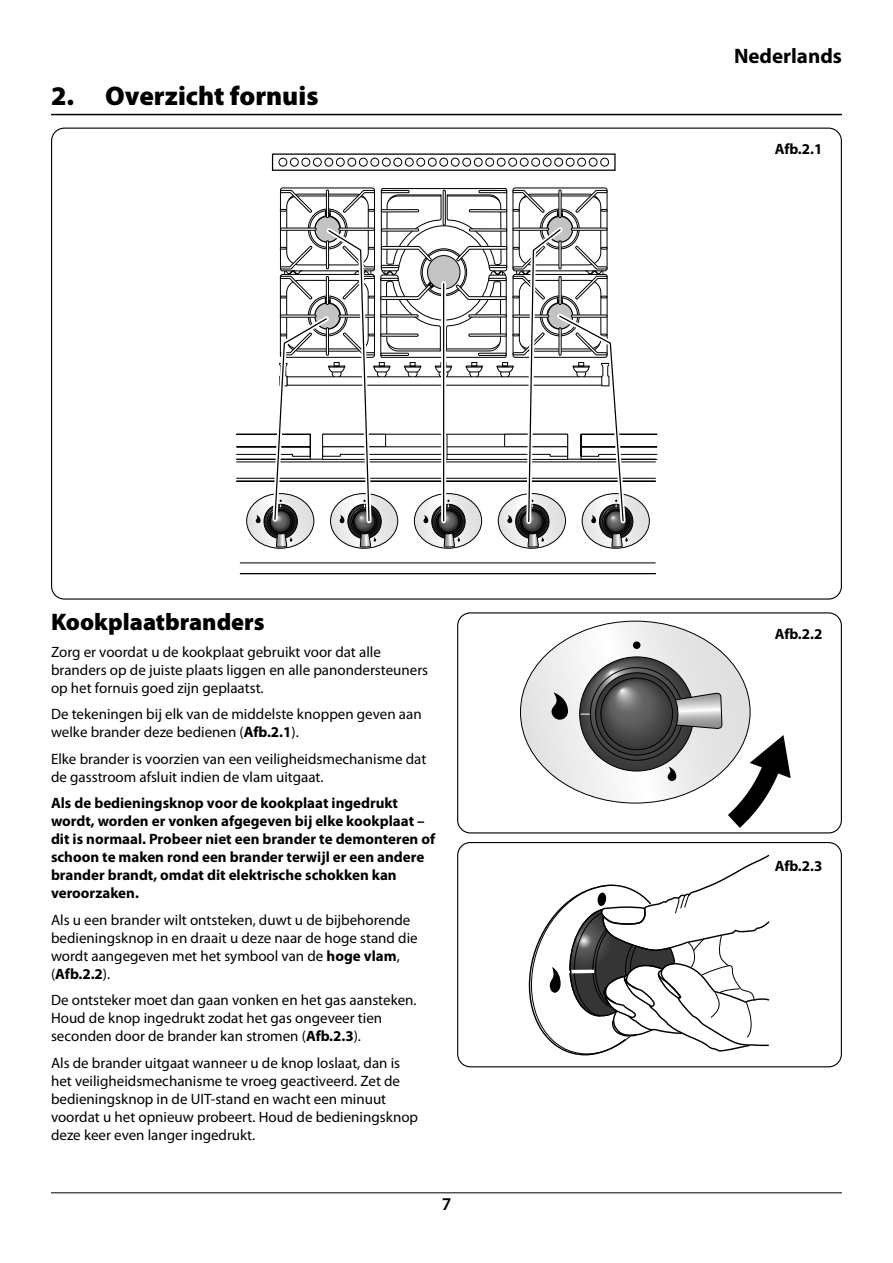
<style>
.page{position:relative;width:893px;height:1263px;background:#fff}
.page>*{position:absolute;margin:0;border:0;box-sizing:border-box;transform-origin:0 0}
.Heading_1{font:900 27px "Myriad Pro";color:#000}
.Heading_2{font:900 24px "Myriad Pro";color:#000}
.t1{font:700 21px "Myriad Pro";color:#000}
.t2{font:600 18px "Myriad Pro";color:#000}
.Body{font:15px/18px "Myriad Pro";color:#000}
.Body-2{font:700 15px/18px "Myriad Pro";color:#000}
.s1{font-weight:700}
</style>
<div class="page">
<hr style="left:51px;top:1192px;width:791px;height:1px;background:#000">
<hr style="left:51px;top:114px;width:791px;height:1px;background:#000">
<svg style="left:528px;top:854px;width:242px;height:202px"></svg>
<div style="left:457px;top:842px;width:385px;height:225px;border:1px solid #000;border-radius:13px"></div>
<svg style="left:520px;top:621px;width:271px;height:207px"></svg>
<div style="left:457px;top:612px;width:385px;height:221px;border:1px solid #000;border-radius:13px"></div>
<svg style="left:236px;top:153px;width:422px;height:422px"></svg>
<div style="left:770px;top:621px;width:63px;height:25px;background:#fff"></div>
<p class="Heading_1" style="left:51px;top:81px;width:269px">2. Overzicht fornuis</p>
<p class="Heading_2" style="left:51px;top:609px;width:215px">Kookplaatbranders</p>
<p class="Body" style="left:51px;top:643px;width:379px">Zorg er voordat u de kookplaat gebruikt voor dat alle branders op de juiste plaats liggen en alle panondersteuners op het fornuis goed zijn geplaatst.</p>
<p class="Body" style="left:51px;top:705px;width:372px">De tekeningen bij elk van de middelste knoppen geven aan welke brander deze bedienen (<span class="s1">Afb.2.1</span>).</p>
<p class="Body" style="left:51px;top:750px;width:377px">Elke brander is voorzien van een veiligheidsmechanisme dat de gasstroom afsluit indien de vlam uitgaat.</p>
<p class="Body-2" style="left:51px;top:794px;width:386px">Als de bedieningsknop voor de kookplaat ingedrukt wordt, worden er vonken afgegeven bij elke kookplaat – dit is normaal. Probeer niet een brander te demonteren of schoon te maken rond een brander terwijl er een andere brander brandt, omdat dit elektrische schokken kan veroorzaken.</p>
<p class="Body" style="left:51px;top:911px;width:368px">Als u een brander wilt ontsteken, duwt u de bijbehorende bedieningsknop in en draait u deze naar de hoge stand die wordt aangegeven met het symbool van de <span class="s1">hoge vlam</span>, (<span class="s1">Afb.2.2</span>).</p>
<p class="Body" style="left:51px;top:991px;width:367px">De ontsteker moet dan gaan vonken en het gas aansteken.<br>Houd de knop ingedrukt zodat het gas ongeveer tien seconden door de brander kan stromen (<span class="s1">Afb.2.3</span>).</p>
<p class="Body" style="left:51px;top:1054px;width:369px">Als de brander uitgaat wanneer u de knop loslaat, dan is het veiligheidsmechanisme te vroeg geactiveerd. Zet de bedieningsknop in de UIT-stand en wacht een minuut voordat u het opnieuw probeert. Houd de bedieningsknop deze keer even langer ingedrukt.</p>
<p class="t2" style="left:442px;top:1193px;width:11px">7</p>
<h3 class="t1" style="left:734px;top:42px;width:109px">Nederlands</h3>
<p class="Body-2" style="left:775px;top:140px;width:49px">Afb.2.1</p>
<p class="Body-2" style="left:775px;top:625px;width:49px">Afb.2.2</p>
<p class="Body-2" style="left:775px;top:856px;width:49px">Afb.2.3</p>
</div>
